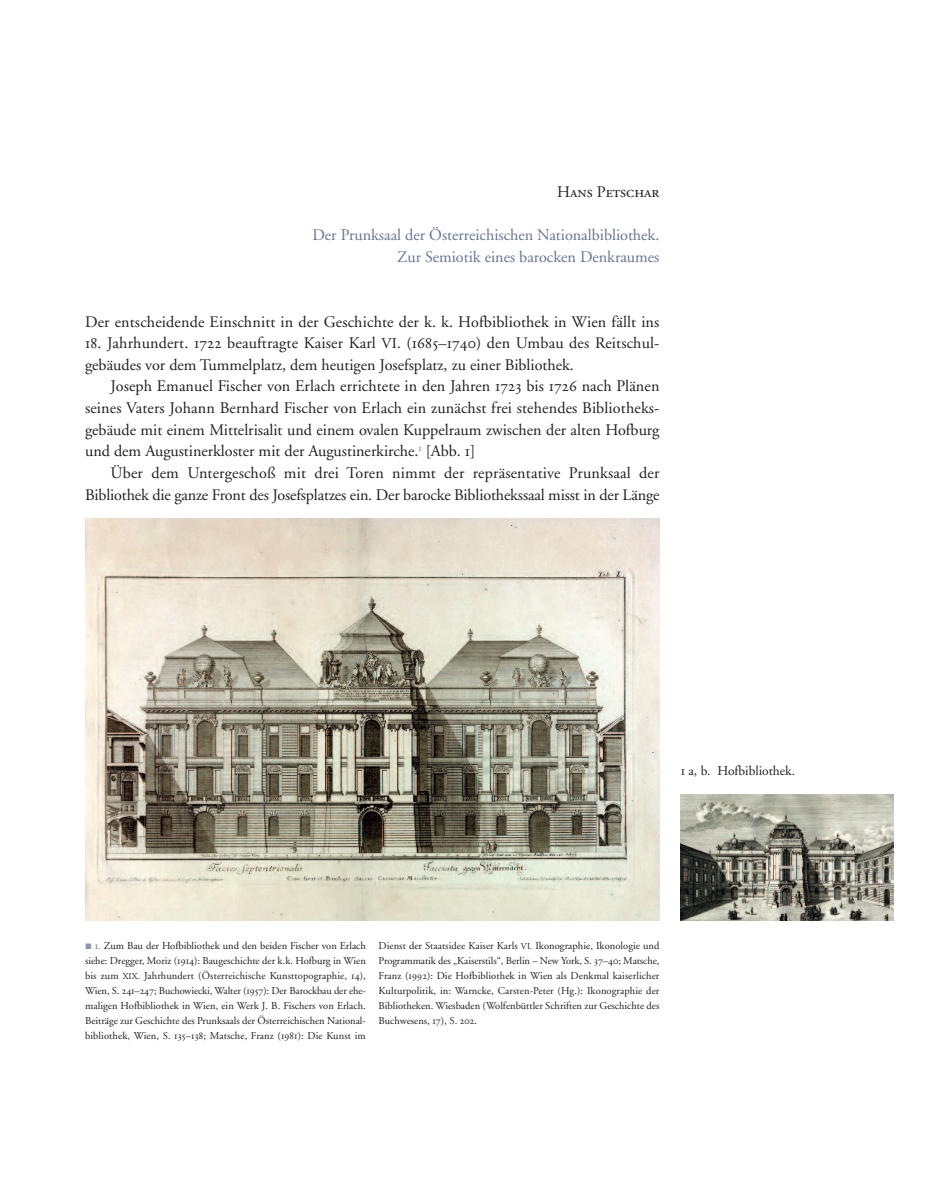
<style>
.page{position:relative;width:936px;height:1191px;background:#fff}
.page>*{position:absolute;margin:0;border:0;box-sizing:border-box;transform-origin:0 0}
.t1{font:16.2px/21.6px "Adobe Garamond";color:#231f20}
.t2{font:16.2px/21.6px "Adobe Garamond";color:#657594;text-align:right}
.t3{font:16.2px "Adobe Garamond Regular SC";color:#231f20}
.t4{font:13.5px "Adobe Garamond";color:#231f20}
.t5{font:10.5px/15px "Adobe Garamond";color:#231f20;text-align:justify}
.s1{font-family:"Adobe Garamond Regular SC"}
.s2{font-size:15px}
.s3{font-family:"Adobe Garamond Regular SC";color:#657594}
.s4{font-size:9px}
</style>
<div class="page">
<img style="left:85px;top:519px;width:574px;height:401px">
<img style="left:680px;top:794px;width:213px;height:126px">
<h1 class="t3" style="left:557px;top:185px;width:104px">Hans Petschar</h1>
<h1 class="t2" style="left:312px;top:226px;width:348px">Der Prunksaal der Österreichischen Nationalbibliothek.<br>Zur Semiotik eines barocken Denkraumes</h1>
<h1 class="t1" style="left:85px;top:312px;width:576px">Der entscheidende Einschnitt in der Geschichte der k. k. Hofbibliothek in Wien fällt ins</h1>
<h1 class="t1" style="left:85px;top:334px;width:576px"><span class="s1">18</span>. Jahrhundert. <span class="s1">1722</span> beauftragte Kaiser Karl <span class="s2">VI.</span> (<span class="s1">1685</span>–<span class="s1">1740</span>) den Umbau des Reitschul&shy;gebäudes vor dem Tummelplatz, dem heutigen Josefsplatz, zu einer Bibliothek.</h1>
<p class="t1" style="left:85px;top:377px;width:576px;text-align:justify;text-indent:26px">Joseph Emanuel Fischer von Erlach errichtete in den Jahren <span class="s1">1723</span> bis <span class="s1">1726</span> nach Plänen seines Vaters Johann Bernhard Fischer von Erlach ein zunächst frei stehendes Bibliotheks&shy;gebäude mit einem Mittelrisalit und einem ovalen Kuppelraum zwischen der alten Hofburg und dem Augustinerkloster mit der Augustinerkirche.<sup>1</sup> [Abb. <span class="s1">1</span>]</p>
<h1 class="t1" style="left:85px;top:463px;width:576px;text-align:right">Über dem Untergeschoß mit drei Toren nimmt der repräsentative Prunksaal der<br>Bibliothek die ganze Front des Josefsplatzes ein. Der barocke Bibliothekssaal misst in der Länge</h1>
<p class="t4" style="left:680px;top:765px;width:116px"><span class="s1">1</span> a, b. Hofbibliothek.</p>
<p class="t5" style="left:85px;top:939px;width:282px;text-indent:10px"><span class="s3">1.</span> Zum Bau der Hofbibliothek und den beiden Fischer von Erlach siehe: Dregger, Moriz (<span class="s1">1914</span>): Baugeschichte der k.k. Hofburg in Wien bis zum <span class="s4">XIX.</span> Jahrhundert (Österreichische Kunsttopographie, <span class="s1">14</span>), Wien, S. <span class="s1">241</span>–<span class="s1">247</span>; Buchowiecki, Walter (<span class="s1">1957</span>): Der Barockbau der ehe&shy;maligen Hofbibliothek in Wien, ein Werk J. B. Fischers von Erlach.<br>Beiträge zur Geschichte des Prunksaals der Österreichischen National&shy;bibliothek, Wien, S. <span class="s1">135</span>–<span class="s1">138</span>; Matsche, Franz (<span class="s1">1981</span>): Die Kunst im</p>
<p class="t5" style="left:378px;top:939px;width:282px">Dienst der Staatsidee Kaiser Karls <span class="s4">VI.</span> Ikonographie, Ikonologie und Programmatik des „Kaiserstils“, Berlin – New York, S. <span class="s1">37</span>–<span class="s1">40</span>; Matsche, Franz (<span class="s1">1992</span>): Die Hofbibliothek in Wien als Denkmal kaiserlicher Kulturpolitik, in: Warncke, Carsten-Peter (Hg.): Ikonographie der Bibliotheken. Wiesbaden (Wolfenbüttler Schriften zur Geschichte des Buchwesens, <span class="s1">17</span>), S. <span class="s1">202</span>.</p>
</div>
